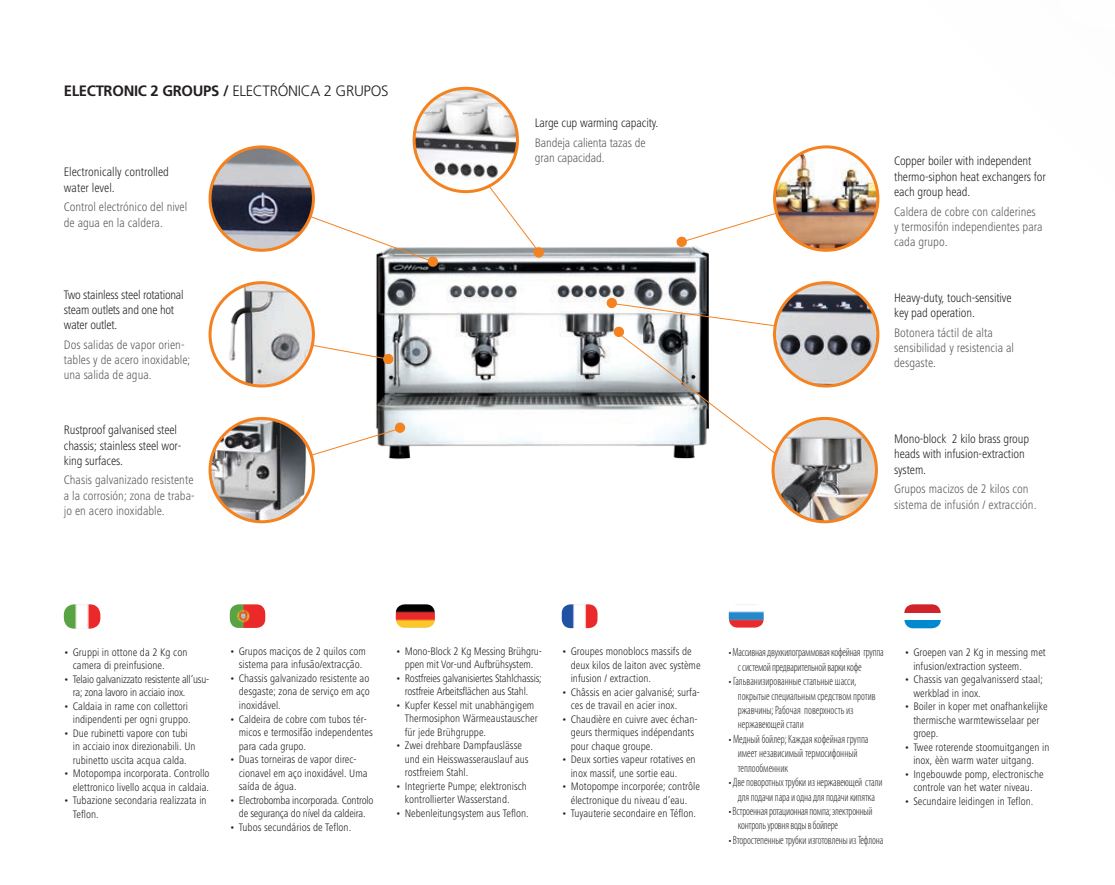
<style>
.page{position:relative;width:1115px;height:885px;background:#fff}
.page>*{position:absolute;margin:0;border:0;box-sizing:border-box;transform-origin:0 0}
.t1{font:700 15px "Frutiger LT Std";letter-spacing:-.02em;color:#231f20}
.t2{font:300 condensed 12.75px/15.3px "Frutiger Next LT";color:#57585a}
.t3{font:300 condensed 12.75px/15.3px "Frutiger Next LT";letter-spacing:-.01em;color:#231f20}
.t4{font:300 condensed 12px/14.4px "Myriad Pro";letter-spacing:-.01em;color:#231f20;scale:.9 1}
.t5{font:300 condensed 11.25px/13.5px "Frutiger Next LT";color:#231f20}
.t6{font:300 condensed 11.25px/13.5px "Frutiger Next LT";letter-spacing:-.02em;color:#231f20;text-align:center}
.s1{font-weight:300}
</style>
<div class="page">
<img style="left:376px;top:237px;width:333px;height:222px">
<svg style="left:303px;top:335px;width:92px;height:30px"></svg>
<svg style="left:680px;top:213px;width:114px;height:30px"></svg>
<div style="left:677px;top:237px;width:9px;height:9px;background:#f58220;border-radius:50%"></div>
<div style="left:676px;top:237px;width:10px;height:10px;border:1px solid #f58220;border-radius:50%"></div>
<svg style="left:471px;top:163px;width:70px;height:92px"></svg>
<div style="left:534px;top:248px;width:9px;height:9px;background:#f58220;border-radius:50%"></div>
<div style="left:533px;top:247px;width:10px;height:10px;border:1px solid #f58220;border-radius:50%"></div>
<svg style="left:269px;top:206px;width:168px;height:61px"></svg>
<svg style="left:612px;top:303px;width:213px;height:156px"></svg>
<div style="left:607px;top:298px;width:9px;height:9px;background:#f58220;border-radius:50%"></div>
<div style="left:606px;top:298px;width:10px;height:10px;border:1px solid #f58220;border-radius:50%"></div>
<img style="left:772px;top:418px;width:104px;height:103px;border-radius:52px">
<div style="left:771px;top:417px;width:106px;height:106px;border:3px solid #f58220;border-radius:50%"></div>
<img style="left:414px;top:88px;width:103px;height:104px;border-radius:52px">
<div style="left:412px;top:87px;width:107px;height:106px;border:3px solid #f58220;border-radius:50%"></div>
<img style="left:210px;top:147px;width:103px;height:103px;border-radius:52px">
<div style="left:208px;top:145px;width:107px;height:107px;border:3px solid #f58220;border-radius:50%"></div>
<img style="left:210px;top:282px;width:103px;height:104px;border-radius:52px">
<div style="left:208px;top:281px;width:107px;height:106px;border:3px solid #f58220;border-radius:50%"></div>
<img style="left:64px;top:604px;width:36px;height:24px">
<img style="left:230px;top:604px;width:35px;height:24px">
<img style="left:395px;top:604px;width:40px;height:23px">
<img style="left:561px;top:604px;width:36px;height:24px">
<img style="left:728px;top:604px;width:35px;height:23px">
<div style="left:904px;top:604px;width:36px;height:8px;background:#d1232a"></div>
<div style="left:904px;top:620px;width:36px;height:8px;background:#0089cf"></div>
<img style="left:774px;top:147px;width:103px;height:103px;border-radius:52px">
<div style="left:772px;top:145px;width:107px;height:107px;border:3px solid #f58220;border-radius:50%"></div>
<img style="left:774px;top:282px;width:103px;height:104px;border-radius:52px">
<div style="left:772px;top:281px;width:107px;height:106px;border:3px solid #f58220;border-radius:50%"></div>
<svg style="left:291px;top:427px;width:110px;height:36px"></svg>
<div style="left:395px;top:423px;width:9px;height:9px;background:#f58220;border-radius:50%"></div>
<div style="left:394px;top:422px;width:11px;height:11px;border:1px solid #f58220;border-radius:50%"></div>
<img style="left:210px;top:418px;width:103px;height:103px;border-radius:52px">
<div style="left:208px;top:417px;width:107px;height:106px;border:3px solid #f58220;border-radius:50%"></div>
<p class="t1" style="left:64px;top:82px;width:326px">ELECTRONIC 2 GROUPS / <span class="s1">ELECTRÓNICA 2 GRUPOS</span></p>
<p class="t3" style="left:64px;top:165px;width:107px">Electronically controlled water level.</p>
<p class="t2" style="left:64px;top:199px;width:125px">Control electrónico del nivel de agua en la caldera.</p>
<p class="t3" style="left:64px;top:287px;width:121px">Two stainless steel rotational steam outlets and one hot water outlet.</p>
<p class="t2" style="left:64px;top:337px;width:128px">Dos salidas de vapor orien&shy;tables y de acero inoxidable; una salida de agua.</p>
<p class="t3" style="left:64px;top:422px;width:119px">Rustproof galvanised steel chassis; stainless steel wor&shy;king surfaces.</p>
<p class="t2" style="left:64px;top:472px;width:132px;text-align:justify">Chasis galvanizado resistente a la corrosión; zona de traba&shy;jo en acero inoxidable.</p>
<p class="t3" style="left:534px;top:115px;width:125px">Large cup warming capacity.</p>
<p class="t2" style="left:534px;top:135px;width:112px">Bandeja calienta tazas de gran capacidad.</p>
<p class="t3" style="left:893px;top:153px;width:153px">Copper boiler with independent thermo-siphon heat exchangers for each group head.</p>
<p class="t2" style="left:893px;top:204px;width:150px">Caldera de cobre con calderines y termosifón independientes para cada grupo.</p>
<p class="t3" style="left:893px;top:290px;width:119px">Heavy-duty, touch-sensitive key pad operation.</p>
<p class="t2" style="left:893px;top:325px;width:121px">Botonera táctil de alta sensibilidad y resistencia al desgaste.</p>
<p class="t3" style="left:893px;top:431px;width:136px">Mono-block 2 kilo brass group heads with infusion-extraction system.</p>
<p class="t2" style="left:893px;top:481px;width:144px">Grupos macizos de 2 kilos con sistema de infusión / extracción.</p>
<p class="t5" style="left:73px;top:645px;width:116px;text-indent:-9px">• Gruppi in ottone da 2 Kg con camera di preinfusione.</p>
<p class="t6" style="left:73px;top:672px;width:138px;text-align:left;text-indent:-9px">• Telaio galvanizzato resistente all’usu&shy;ra; zona lavoro in acciaio inox.</p>
<p class="t5" style="left:64px;top:699px;width:128px;text-align:right">• Caldaia in rame con collettori indipendenti per ogni gruppo.</p>
<p class="t5" style="left:73px;top:726px;width:124px;text-indent:-9px">• Due rubinetti vapore con tubi in acciaio inox direzionabili. Un rubinetto uscita acqua calda.</p>
<p class="t5" style="left:64px;top:766px;width:147px;text-align:right">• Motopompa incorporata. Controllo elettronico livello acqua in caldaia.</p>
<p class="t5" style="left:73px;top:793px;width:135px;text-indent:-9px">• Tubazione secondaria realizzata in<br>Teflon.</p>
<p class="t5" style="left:230px;top:644px;width:137px;text-align:center">• Grupos maciços de 2 quilos com sistema para infusão/extracção.</p>
<p class="t5" style="left:239px;top:671px;width:133px;text-align:justify;text-indent:-9px">• Chassis galvanizado resistente ao desgaste; zona de serviço em aço inoxidável.</p>
<p class="t5" style="left:239px;top:712px;width:135px;text-indent:-9px">• Caldeira de cobre com tubos tér&shy;micos e termosifão independentes para cada grupo.</p>
<p class="t5" style="left:239px;top:752px;width:130px;text-indent:-9px">• Duas torneiras de vapor direc&shy;cionavel em aço inoxidável. Uma saída de água.</p>
<p class="t6" style="left:230px;top:793px;width:145px">• Electrobomba incorporada. Controlo de segurança do nível da caldeira.</p>
<p class="t5" style="left:230px;top:820px;width:123px">• Tubos secundários de Teflon.</p>
<p class="t5" style="left:395px;top:644px;width:148px;text-align:center">• Mono-Block 2 Kg Messing Brühgru&shy;ppen mit Vor-und Aufbrühsystem.</p>
<p class="t6" style="left:395px;top:671px;width:147px">• Rostfreies galvanisiertes Stahlchassis; rostfreie Arbeitsflächen aus Stahl.</p>
<p class="t5" style="left:404px;top:698px;width:134px;text-indent:-9px">• Kupfer Kessel mit unabhängigem<br>Thermosiphon Wärmeaustauscher für jede Brühgruppe.</p>
<p class="t5" style="left:404px;top:738px;width:125px;text-indent:-9px">• Zwei drehbare Dampfauslässe und ein Heisswasserauslauf aus rostfreiem Stahl.</p>
<p class="t5" style="left:404px;top:779px;width:124px;text-indent:-9px">• Integrierte Pumpe; elektronisch kontrollierter Wasserstand.</p>
<p class="t5" style="left:395px;top:806px;width:134px">• Nebenleitungsystem aus Teflon.</p>
<p class="t5" style="left:570px;top:644px;width:131px;text-indent:-9px">• Groupes monoblocs massifs de deux kilos de laiton avec système infusion / extraction.</p>
<p class="t5" style="left:570px;top:685px;width:131px;text-indent:-9px">• Châssis en acier galvanisé; surfa&shy;ces de travail en acier inox.</p>
<p class="t5" style="left:570px;top:712px;width:128px;text-indent:-9px">• Chaudière en cuivre avec échan&shy;geurs thermiques indépendants pour chaque groupe.</p>
<p class="t5" style="left:570px;top:752px;width:126px;text-indent:-9px">• Deux sorties vapeur rotatives en inox massif, une sortie eau.</p>
<p class="t5" style="left:561px;top:779px;width:140px;text-align:center">• Motopompe incorporée; contrôle électronique du niveau d’eau.</p>
<p class="t5" style="left:561px;top:806px;width:136px">• Tuyauterie secondaire en Téflon.</p>
<p class="t4" style="left:737px;top:645px;width:164px;text-indent:-9px">• Массивная двухкилограммовая кофейная группа с системой предварительной варки кофе</p>
<p class="t4" style="left:737px;top:674px;width:155px;text-indent:-9px">• Гальванизированные стальные шасси, покрытые специальным средством против ржавчины; Рабочая поверхность из нержавеющей стали</p>
<p class="t4" style="left:737px;top:731px;width:147px;text-indent:-9px">• Медный бойлер; Каждая кофейная группа имеет независимый термосифонный теплообменник</p>
<p class="t4" style="left:728px;top:774px;width:172px;text-align:center">• Две поворотных трубки из нержавеющей стали для подачи пара и одна для подачи кипятка</p>
<p class="t4" style="left:737px;top:803px;width:151px;text-indent:-9px">• Встроенная ротационная помпа; электронный контроль уровня воды в бойлере</p>
<p class="t4" style="left:728px;top:832px;width:173px">• Второстепенные трубки изготовлены из Тефлона</p>
<p class="t5" style="left:913px;top:645px;width:134px;text-indent:-9px">• Groepen van 2 Kg in messing met infusion/extraction systeem.</p>
<p class="t5" style="left:913px;top:672px;width:131px;text-indent:-9px">• Chassis van gegalvanisserd staal; werkblad in inox.</p>
<p class="t5" style="left:913px;top:699px;width:136px;text-indent:-9px">• Boiler in koper met onafhankelijke thermische warmtewisselaar per groep.</p>
<p class="t5" style="left:904px;top:740px;width:147px;text-align:center">• Twee roterende stoomuitgangen in inox, èèn warm water uitgang.</p>
<p class="t5" style="left:904px;top:767px;width:141px;text-align:center">• Ingebouwde pomp, electronische controle van het water niveau.</p>
<p class="t5" style="left:904px;top:794px;width:130px">• Secundaire leidingen in Teflon.</p>
</div>
